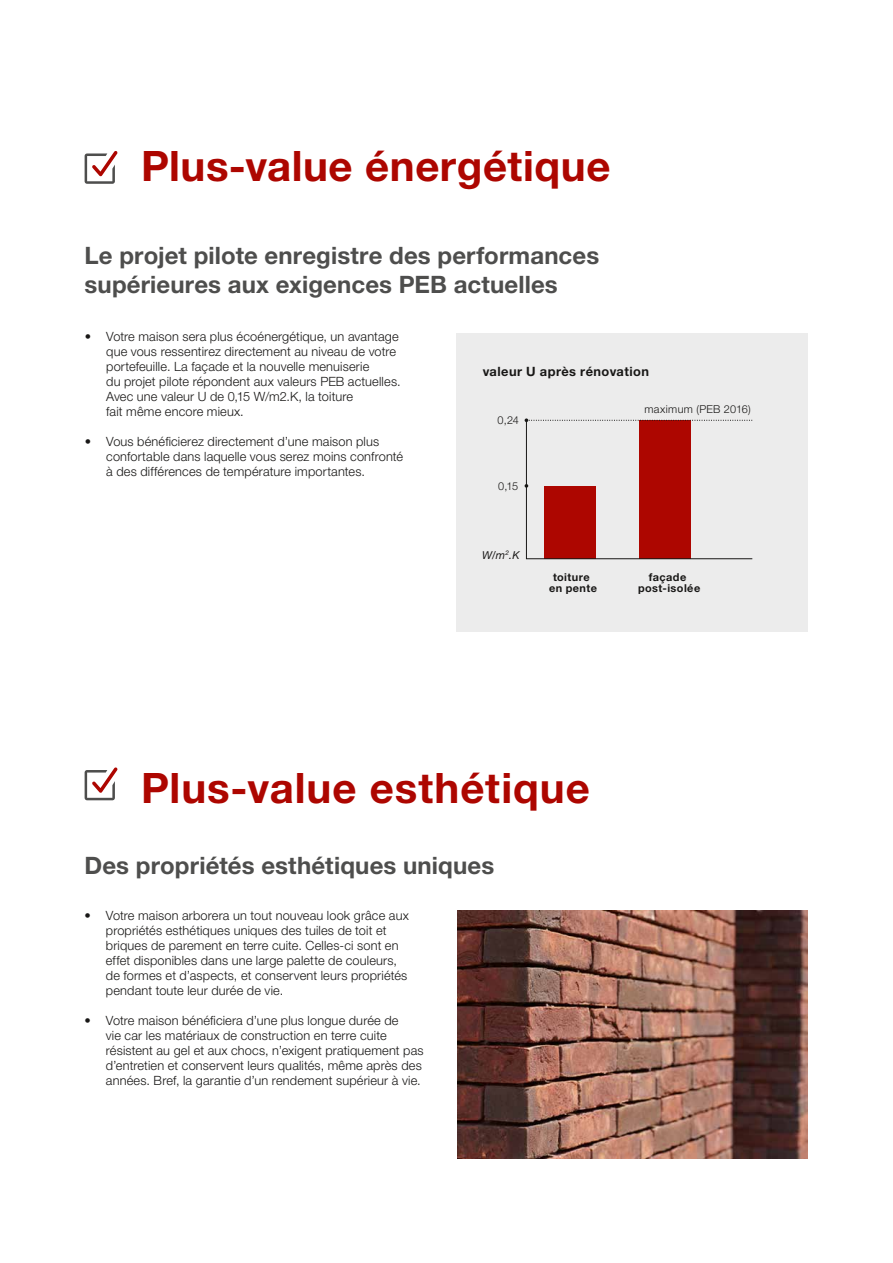
<style>
.page{position:relative;width:893px;height:1263px;background:#fff}
.page>*{position:absolute;margin:0;border:0;box-sizing:border-box;transform-origin:0 0}
.t1{font:700 42px "Helvetica Neue LT Std";letter-spacing:.015em;color:#ad0600}
.t2{font:700 24px/28.5px "Helvetica Neue LT Std";letter-spacing:.005em;color:#4e4e4d}
.t3{font:700 12.9px "Helvetica Neue LT Std";letter-spacing:.035em;color:#181716}
.t4{font:300 12.75px/15px "Helvetica Neue LT Std";letter-spacing:.015em;color:#181716}
.t5{font:700 10.95px/10.9px "Helvetica Neue LT Std";letter-spacing:.04em;color:#181716;text-align:center}
.t6{font:300 10.95px "Helvetica Neue LT Std";letter-spacing:.02em;color:#181716}
.t7{font:italic 10.95px "Helvetica Neue LT Std";color:#181716}
</style>
<div class="page">
<div style="left:457px;top:333px;width:351px;height:298px;background:#ececec"></div>
<svg style="left:525px;top:418px;width:228px;height:142px"></svg>
<svg style="left:85px;top:151px;width:33px;height:33px"></svg>
<svg style="left:85px;top:767px;width:33px;height:33px"></svg>
<img style="left:457px;top:910px;width:351px;height:248px">
<h1 class="t1" style="left:141px;top:140px;width:471px">Plus-value énergétique</h1>
<h2 class="t2" style="left:85px;top:241px;width:516px">Le projet pilote enregistre des performances supérieures aux exigences PEB actuelles</h2>
<p class="t4" style="left:106px;top:328px;width:296px;text-indent:-21px">• Votre maison sera plus écoénergétique, un avantage que vous ressentirez directement au niveau de votre portefeuille. La façade et la nouvelle menuiserie<br>du projet pilote répondent aux valeurs PEB actuelles.<br>Avec une valeur U de 0,15 W/m2.K, la toiture<br>fait même encore mieux.</p>
<p class="t4" style="left:106px;top:433px;width:298px;text-indent:-21px">• Vous bénéficierez directement d’une maison plus confortable dans laquelle vous serez moins confronté à des différences de température importantes.</p>
<p class="t3" style="left:483px;top:363px;width:168px">valeur U après rénovation</p>
<p class="t6" style="left:497px;top:413px;width:23px">0,24</p>
<p class="t6" style="left:498px;top:479px;width:22px">0,15</p>
<p class="t7" style="left:482px;top:548px;width:39px">W/m<sup>2</sup>.K</p>
<p class="t6" style="left:644px;top:402px;width:108px">maximum (PEB 2016)</p>
<p class="t5" style="left:549px;top:571px;width:49px">toiture en pente</p>
<p class="t5" style="left:638px;top:571px;width:64px">façade post-isolée</p>
<h1 class="t1" style="left:141px;top:762px;width:450px">Plus-value esthétique</h1>
<h2 class="t2" style="left:85px;top:850px;width:411px">Des propriétés esthétiques uniques</h2>
<p class="t4" style="left:106px;top:907px;width:305px;text-indent:-21px">• Votre maison arborera un tout nouveau look grâce aux propriétés esthétiques uniques des tuiles de toit et briques de parement en terre cuite. Celles-ci sont en effet disponibles dans une large palette de couleurs, de formes et d’aspects, et conservent leurs propriétés pendant toute leur durée de vie.</p>
<p class="t4" style="left:106px;top:1012px;width:319px;text-indent:-21px">• Votre maison bénéficiera d’une plus longue durée de<br>vie car les matériaux de construction en terre cuite résistent au gel et aux chocs, n’exigent pratiquement pas d’entretien et conservent leurs qualités, même après des années. Bref, la garantie d’un rendement supérieur à vie.</p>
</div>
